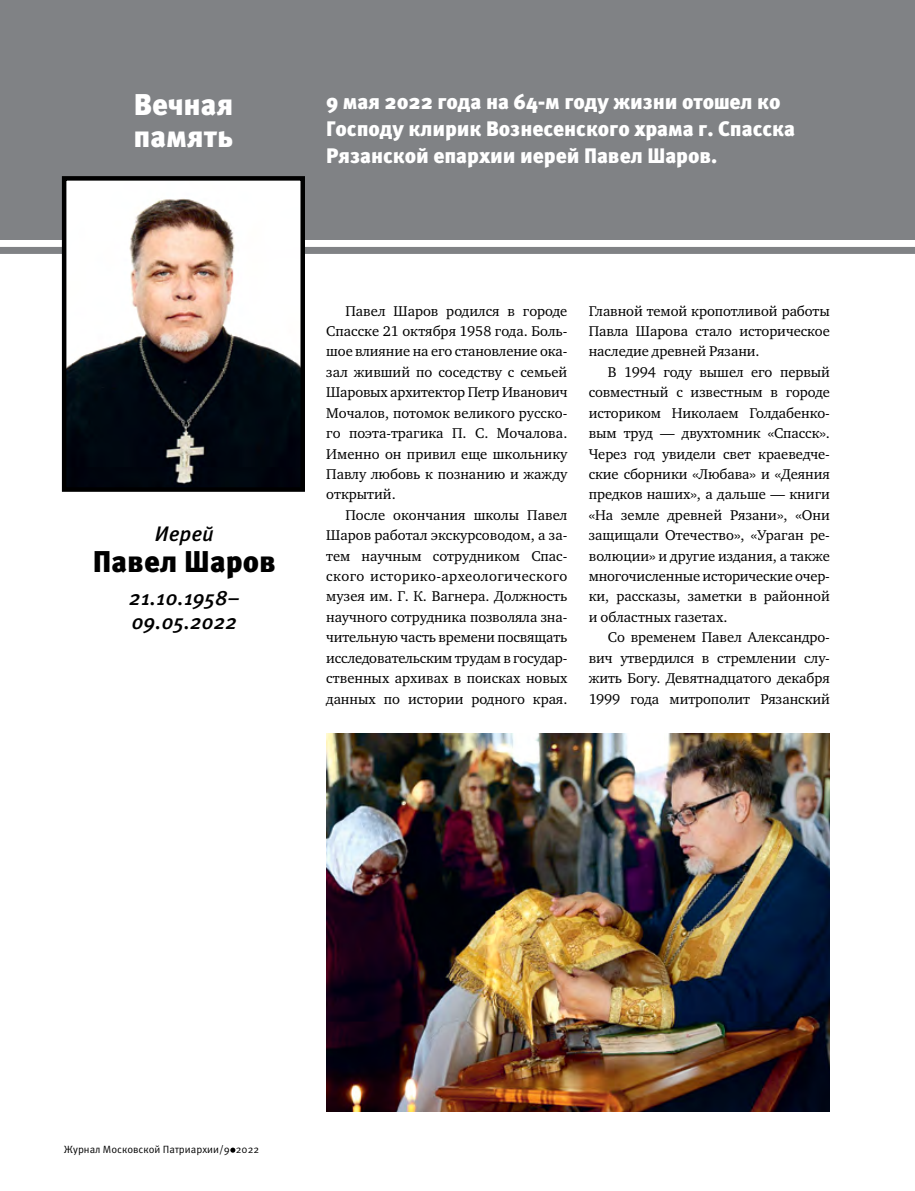
<style>
.page{position:relative;width:915px;height:1191px;background:#fff}
.page>*{position:absolute;margin:0;border:0;box-sizing:border-box;transform-origin:0 0}
.t1{font:900 30px/31.5px "Meta Pro";color:#fff}
.t2{font:900 30px "Meta Pro";color:#000}
.t3{font:900 21px/27px "Meta Pro";letter-spacing:-.005em;color:#fff}
.t4{font:italic 500 21px/24px "Meta Pro";letter-spacing:-.005em;color:#000}
.t5{font:14.55px/20.4px "Charter ITC";letter-spacing:-.005em;color:#000;text-align:justify}
.t6{font:10.5px "Meta Pro";color:#000}
</style>
<div class="page">
<div style="left:0;top:0;width:914px;height:240px;background:#808285"></div>
<div style="left:0;top:247px;width:914px;height:7px;background:#808285"></div>
<svg style="left:230px;top:1147px;width:5px;height:5px"></svg>
<img style="left:67px;top:181px;width:233px;height:306px">
<div style="left:62px;top:176px;width:243px;height:316px;border:4px solid #000"></div>
<img style="left:326px;top:733px;width:503px;height:378px">
<h1 class="t1" style="left:133px;top:90px;width:102px">Вечная память</h1>
<h2 class="t3" style="left:326px;top:88px;width:470px">9 мая 2022 года на 64-м году жизни отошел ко<br>Господу клирик Вознесенского храма г. Спасска<br>Рязанской епархии иерей Павел Шаров.</h2>
<h2 class="t4" style="left:155px;top:522px;width:60px">Иерей</h2>
<h1 class="t2" style="left:93px;top:542px;width:185px">Павел Шаров</h1>
<h2 class="t4" style="left:129px;top:586px;width:112px">21.10.1958–<br>09.05.2022</h2>
<p class="t5" style="left:326px;top:300px;width:242px;text-indent:19px">Павел Шаров родился в городе Спасске 21 октября 1958 года. Боль&shy;шое влияние на его становление ока&shy;зал живший по соседству с семьей Шаровых архитектор Петр Иванович Мочалов, потомок великого русско&shy;го поэта-трагика П. С. Мочалова.<br>Именно он привил еще школьнику Павлу любовь к познанию и жажду открытий.</p>
<p class="t5" style="left:326px;top:504px;width:242px;text-indent:19px">После окончания школы Павел Шаров работал экскурсоводом, а за&shy;тем научным сотрудником Спас&shy;ского историко-археологического музея им. Г. К. Вагнера. Должность научного сотрудника позволяла зна&shy;чительную часть времени посвящать исследовательским трудам в государ&shy;ственных архивах в поисках новых данных по истории родного края.</p>
<p class="t5" style="left:588px;top:300px;width:242px">Главной темой кропотливой работы Павла Шарова стало историческое наследие древней Рязани.</p>
<p class="t5" style="left:588px;top:362px;width:242px;text-indent:19px">В 1994 году вышел его первый совместный с известным в городе историком Николаем Голдабенко&shy;вым труд — двухтомник «Спасск».<br>Через год увидели свет краеведче&shy;ские сборники «Любава» и «Деяния предков наших», а дальше — книги «На земле древней Рязани», «Они защищали Отечество», «Ураган ре&shy;волюции» и другие издания, а также многочисленные исторические очер&shy;ки, рассказы, заметки в районной и областных газетах.</p>
<p class="t5" style="left:588px;top:627px;width:242px;text-indent:19px">Со временем Павел Александро&shy;вич утвердился в стремлении слу&shy;жить Богу. Девятнадцатого декабря 1999 года митрополит Рязанский</p>
<p class="t6" style="left:64px;top:1142px;width:197px">Журнал Московской Патриархии/9 2022</p>
</div>
